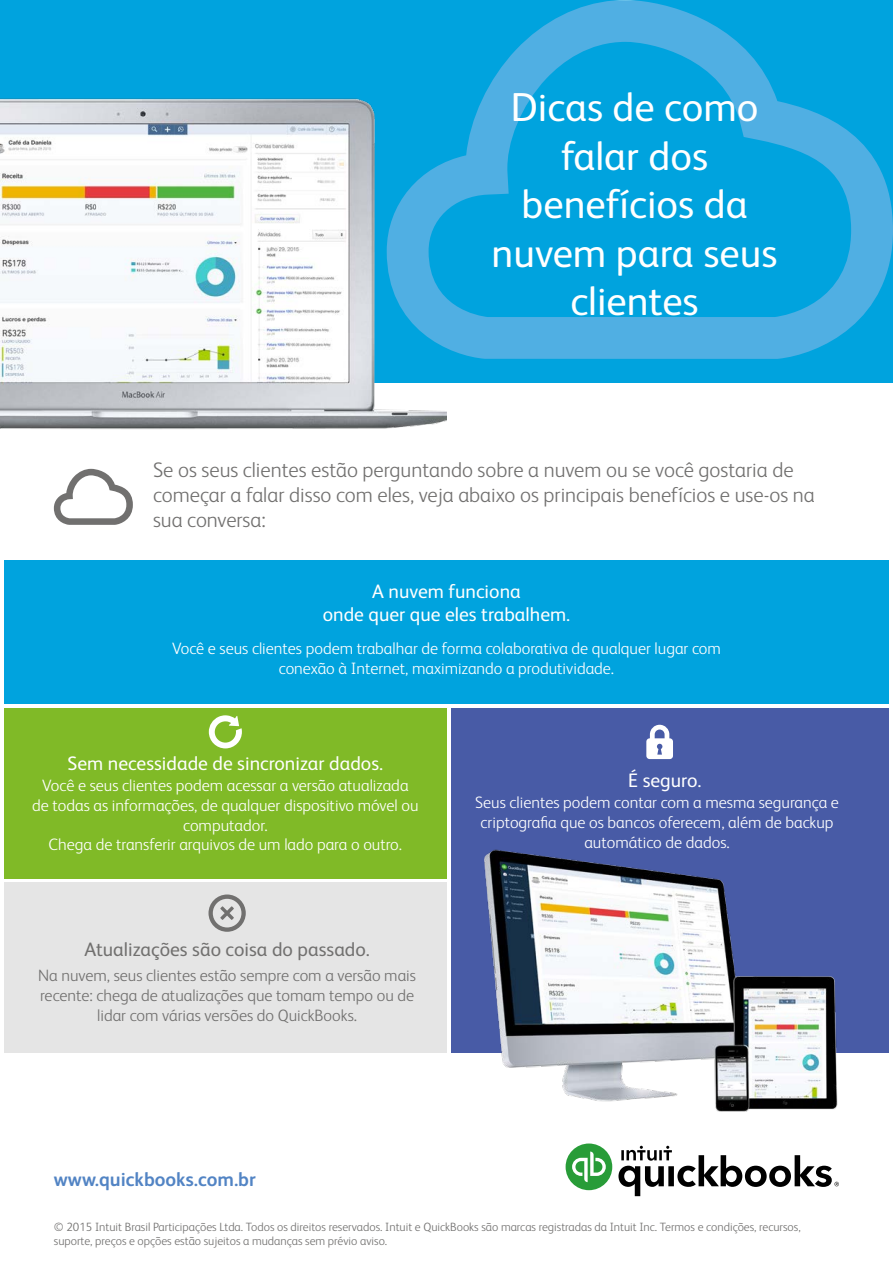
<style>
.page{position:relative;width:893px;height:1263px;background:#fff}
.page>*{position:absolute;margin:0;border:0;box-sizing:border-box;transform-origin:0 0}
.t1{font:40.5px/48.6px "FS Albert Pro";color:#fff;text-align:center}
.t2{font:300 21px/25.2px "FS Albert Pro";color:#71706f}
.t3{font:19.5px/23.4px "FS Albert Pro";color:#fff;text-align:center}
.t4{font:19.5px "FS Albert Pro";color:#71706f}
.t5{font:700 19.5px "FS Albert Pro";color:#5284c4}
.t6{font:300 16.5px/19.8px "FS Albert Pro";color:#fff;text-align:center}
.t7{font:300 16.5px/19.8px "FS Albert Pro";color:#71706f;text-align:center}
.t8{font:300 12px/14.4px "FS Albert Pro";color:#71706f}
</style>
<div class="page">
<div style="left:4px;top:560px;width:885px;height:144px;background:#00a3de"></div>
<div style="left:451px;top:708px;width:438px;height:344px;background:#485ba6"></div>
<div style="left:4px;top:708px;width:442px;height:170px;background:#80ba27"></div>
<div style="left:4px;top:882px;width:442px;height:170px;background:#e5e5e5"></div>
<div style="left:0;top:1px;width:893px;height:382px;background:#00a3de"></div>
<svg style="left:614px;top:0;width:22px;height:1px"></svg>
<svg style="left:446px;top:1px;width:447px;height:358px"></svg>
<img style="left:0;top:98px;width:446px;height:332px">
<svg style="left:54px;top:469px;width:79px;height:56px"></svg>
<img style="left:466px;top:849px;width:397px;height:263px">
<svg style="left:209px;top:715px;width:33px;height:33px"></svg>
<svg style="left:646px;top:725px;width:27px;height:34px"></svg>
<svg style="left:208px;top:894px;width:38px;height:38px"></svg>
<div style="left:566px;top:1143px;width:46px;height:47px;background:#289c38;border-radius:50%"></div>
<svg style="left:572px;top:1151px;width:34px;height:31px"></svg>
<svg style="left:618px;top:1146px;width:221px;height:50px"></svg>
<h1 class="t1" style="left:492px;top:80px;width:288px">Dicas de como falar dos benefícios da nuvem para seus clientes</h1>
<p class="t2" style="left:153px;top:455px;width:663px">Se os seus clientes estão perguntando sobre a nuvem ou se você gostaria de começar a falar disso com eles, veja abaixo os principais benefícios e use-os na sua conversa:</p>
<p class="t3" style="left:323px;top:578px;width:249px">A nuvem funciona<br>onde quer que eles trabalhem.</p>
<p class="t6" style="left:172px;top:637px;width:550px">Você e seus clientes podem trabalhar de forma colaborativa de qualquer lugar com conexão à Internet, maximizando a produtividade.</p>
<p class="t3" style="left:68px;top:750px;width:317px">Sem necessidade de sincronizar dados.</p>
<p class="t6" style="left:32px;top:774px;width:388px">Você e seus clientes podem acessar a versão atualizada de todas as informações, de qualquer dispositivo móvel ou computador.<br>Chega de transferir arquivos de um lado para o outro.</p>
<p class="t3" style="left:628px;top:767px;width:75px">É seguro.</p>
<p class="t6" style="left:475px;top:791px;width:365px">Seus clientes podem contar com a mesma segurança e criptografia que os bancos oferecem, além de backup automático de dados.</p>
<p class="t4" style="left:84px;top:935px;width:287px">Atualizações são coisa do passado.</p>
<p class="t7" style="left:38px;top:965px;width:379px">Na nuvem, seus clientes estão sempre com a versão mais recente: chega de atualizações que tomam tempo ou de lidar com várias versões do QuickBooks.</p>
<p class="t5" style="left:54px;top:1165px;width:203px">www.quickbooks.com.br</p>
<p class="t8" style="left:54px;top:1219px;width:748px">© 2015 Intuit Brasil Participações Ltda. Todos os direitos reservados. Intuit e QuickBooks são marcas registradas da Intuit Inc. Termos e condições, recursos, suporte, preços e opções estão sujeitos a mudanças sem prévio aviso.</p>
</div>
